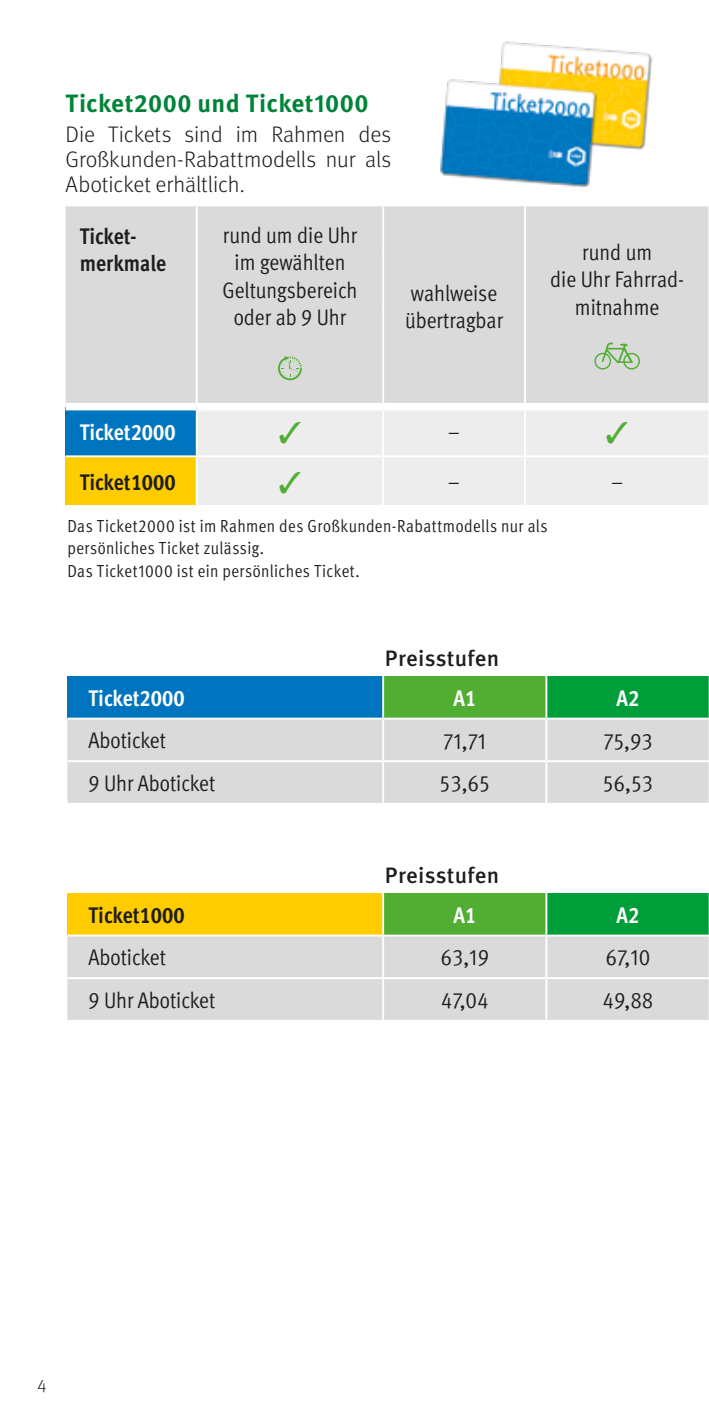
<style>
.page{position:relative;width:709px;height:1418px;background:#fff}
.page>*{position:absolute;margin:0;border:0;box-sizing:border-box;transform-origin:0 0}
.t1{font:700 25px "Meta Pro";letter-spacing:.015em;color:#008339}
.t2{font:22.5px/27.5px "Meta Pro Cond Norm";color:#1d1d1b;text-align:center}
.t3{font:300 22.5px/25px "Meta Pro";letter-spacing:-.005em;color:#1d1d1b;text-align:justify}
.t4{font:condensed 22.5px "Meta Pro";color:#1d1d1b}
.t5{font:700 condensed 22.5px/27.5px "Meta Pro";color:#1d1d1b}
.t6{font:700 condensed 22.5px "Meta Pro";color:#fff}
.t7{font:500 22.25px "Meta Pro";letter-spacing:.01em;color:#1d1d1b}
.t8{font:20px "Meta Pro Norm";color:#1d1d1b}
.t9{font:condensed 17.5px/22.5px "Meta Pro";letter-spacing:.025em;color:#1d1d1b}
.t10{font:300 17.5px "Meta Pro";color:#1d1d1b}
</style>
<div class="page">
<div style="left:66px;top:206px;width:642px;height:197px;background:#dadada"></div>
<div style="left:66px;top:407px;width:131px;height:49px;background:#0075bf"></div>
<div style="left:198px;top:411px;width:510px;height:94px;background:#ededed"></div>
<div style="left:66px;top:456px;width:131px;height:50px;background:#fc0"></div>
<hr style="left:382px;top:206px;width:2px;height:49px;background:#fff">
<hr style="left:524px;top:206px;width:2px;height:49px;background:#fff">
<hr style="left:382px;top:255px;width:2px;height:56px;background:#fff">
<hr style="left:524px;top:255px;width:2px;height:56px;background:#fff">
<hr style="left:382px;top:311px;width:2px;height:92px;background:#fff">
<hr style="left:524px;top:311px;width:2px;height:92px;background:#fff">
<hr style="left:382px;top:410px;width:2px;height:45px;background:#fff">
<hr style="left:524px;top:410px;width:2px;height:45px;background:#fff">
<hr style="left:382px;top:457px;width:2px;height:48px;background:#fff">
<hr style="left:524px;top:457px;width:2px;height:48px;background:#fff">
<hr style="left:196px;top:206px;width:2px;height:49px;background:#fff">
<hr style="left:196px;top:255px;width:2px;height:56px;background:#fff">
<hr style="left:196px;top:311px;width:2px;height:92px;background:#fff">
<hr style="left:196px;top:410px;width:2px;height:45px;background:#fff">
<hr style="left:196px;top:457px;width:2px;height:48px;background:#fff">
<hr style="left:66px;top:505px;width:131px;height:2px;background:#fff">
<div style="left:66px;top:403px;width:131px;height:7px;background:#fff"></div>
<hr style="left:66px;top:455px;width:131px;height:2px;background:#fff">
<hr style="left:197px;top:455px;width:186px;height:2px;background:#fff">
<hr style="left:383px;top:455px;width:142px;height:2px;background:#fff">
<hr style="left:525px;top:455px;width:184px;height:2px;background:#fff">
<svg style="left:278px;top:356px;width:24px;height:24px"></svg>
<svg style="left:594px;top:342px;width:46px;height:27px"></svg>
<div style="left:67px;top:676px;width:316px;height:42px;background:#0075bf"></div>
<div style="left:383px;top:676px;width:163px;height:42px;background:#52ae32"></div>
<div style="left:546px;top:676px;width:163px;height:42px;background:#009e3a"></div>
<div style="left:67px;top:719px;width:641px;height:83px;background:#dadada"></div>
<hr style="left:382px;top:676px;width:2px;height:41px;background:#fff">
<hr style="left:545px;top:676px;width:2px;height:41px;background:#fff">
<hr style="left:708px;top:676px;width:1px;height:41px;background:#fff">
<hr style="left:67px;top:717px;width:316px;height:2px;background:#fff">
<hr style="left:383px;top:717px;width:163px;height:2px;background:#fff">
<hr style="left:382px;top:719px;width:2px;height:41px;background:#fff">
<hr style="left:546px;top:717px;width:163px;height:2px;background:#fff">
<hr style="left:545px;top:719px;width:2px;height:41px;background:#fff">
<hr style="left:67px;top:760px;width:316px;height:2px;background:#fff">
<hr style="left:383px;top:760px;width:163px;height:2px;background:#fff">
<hr style="left:382px;top:762px;width:2px;height:40px;background:#fff">
<hr style="left:546px;top:760px;width:163px;height:2px;background:#fff">
<hr style="left:545px;top:762px;width:2px;height:40px;background:#fff">
<div style="left:67px;top:893px;width:316px;height:42px;background:#fc0"></div>
<div style="left:383px;top:893px;width:163px;height:42px;background:#52ae32"></div>
<div style="left:546px;top:893px;width:163px;height:42px;background:#009e3a"></div>
<div style="left:67px;top:936px;width:641px;height:83px;background:#dadada"></div>
<hr style="left:382px;top:893px;width:2px;height:41px;background:#fff">
<hr style="left:545px;top:893px;width:2px;height:41px;background:#fff">
<hr style="left:708px;top:893px;width:1px;height:41px;background:#fff">
<hr style="left:67px;top:934px;width:316px;height:2px;background:#fff">
<hr style="left:383px;top:934px;width:163px;height:2px;background:#fff">
<hr style="left:382px;top:936px;width:2px;height:41px;background:#fff">
<hr style="left:546px;top:934px;width:163px;height:2px;background:#fff">
<hr style="left:545px;top:936px;width:2px;height:41px;background:#fff">
<hr style="left:67px;top:977px;width:316px;height:2px;background:#fff">
<hr style="left:383px;top:977px;width:163px;height:2px;background:#fff">
<hr style="left:382px;top:979px;width:2px;height:40px;background:#fff">
<hr style="left:546px;top:977px;width:163px;height:2px;background:#fff">
<hr style="left:545px;top:979px;width:2px;height:40px;background:#fff">
<img style="left:440px;top:41px;width:213px;height:145px">
<svg style="left:279px;top:421px;width:21px;height:22px"></svg>
<svg style="left:606px;top:421px;width:21px;height:22px"></svg>
<svg style="left:279px;top:471px;width:21px;height:22px"></svg>
<p class="t1" style="left:66px;top:83px;width:304px">Ticket2000 und Ticket1000</p>
<p class="t3" style="left:66px;top:120px;width:327px">Die Tickets sind im Rahmen des Großkunden-Rabattmodells nur als Aboticket erhältlich.</p>
<p class="t5" style="left:80px;top:221px;width:88px">Ticket&shy;merkmale</p>
<p class="t2" style="left:222px;top:220px;width:136px">rund um die Uhr im gewählten<br>Geltungsbereich oder ab 9 Uhr</p>
<p class="t2" style="left:405px;top:278px;width:100px;text-align:left">wahlweise übertragbar</p>
<p class="t2" style="left:550px;top:236px;width:135px">rund um<br>die Uhr Fahrrad&shy;mitnahme</p>
<p class="t6" style="left:80px;top:415px;width:97px">Ticket2000</p>
<p class="t8" style="left:448px;top:417px;width:14px">–</p>
<p class="t5" style="left:80px;top:467px;width:97px">Ticket1000</p>
<p class="t8" style="left:448px;top:466px;width:14px">–</p>
<p class="t8" style="left:611px;top:466px;width:14px">–</p>
<p class="t9" style="left:67px;top:513px;width:482px">Das Ticket2000 ist im Rahmen des Großkunden-Rabattmodells nur als persönliches Ticket zulässig.<br>Das Ticket1000 ist ein persönliches Ticket.</p>
<p class="t7" style="left:385px;top:641px;width:116px">Preisstufen</p>
<p class="t6" style="left:89px;top:680px;width:98px">Ticket2000</p>
<p class="t6" style="left:453px;top:680px;width:24px">A1</p>
<p class="t6" style="left:616px;top:680px;width:24px">A2</p>
<p class="t2" style="left:89px;top:725px;width:79px">Aboticket</p>
<p class="t4" style="left:443px;top:724px;width:45px">71,71</p>
<p class="t4" style="left:603px;top:724px;width:51px">75,93</p>
<p class="t2" style="left:89px;top:768px;width:128px">9 Uhr Aboticket</p>
<p class="t4" style="left:439px;top:767px;width:52px">53,65</p>
<p class="t4" style="left:603px;top:767px;width:52px">56,53</p>
<p class="t7" style="left:385px;top:858px;width:116px">Preisstufen</p>
<p class="t5" style="left:89px;top:900px;width:98px">Ticket1000</p>
<p class="t6" style="left:453px;top:897px;width:24px">A1</p>
<p class="t6" style="left:616px;top:897px;width:24px">A2</p>
<p class="t2" style="left:89px;top:942px;width:79px">Aboticket</p>
<p class="t4" style="left:440px;top:941px;width:50px">63,19</p>
<p class="t4" style="left:605px;top:941px;width:46px">67,10</p>
<p class="t2" style="left:89px;top:984px;width:128px">9 Uhr Aboticket</p>
<p class="t4" style="left:441px;top:983px;width:49px">47,04</p>
<p class="t4" style="left:602px;top:983px;width:53px">49,88</p>
<p class="t10" style="left:38px;top:1370px;width:10px">4</p>
</div>
